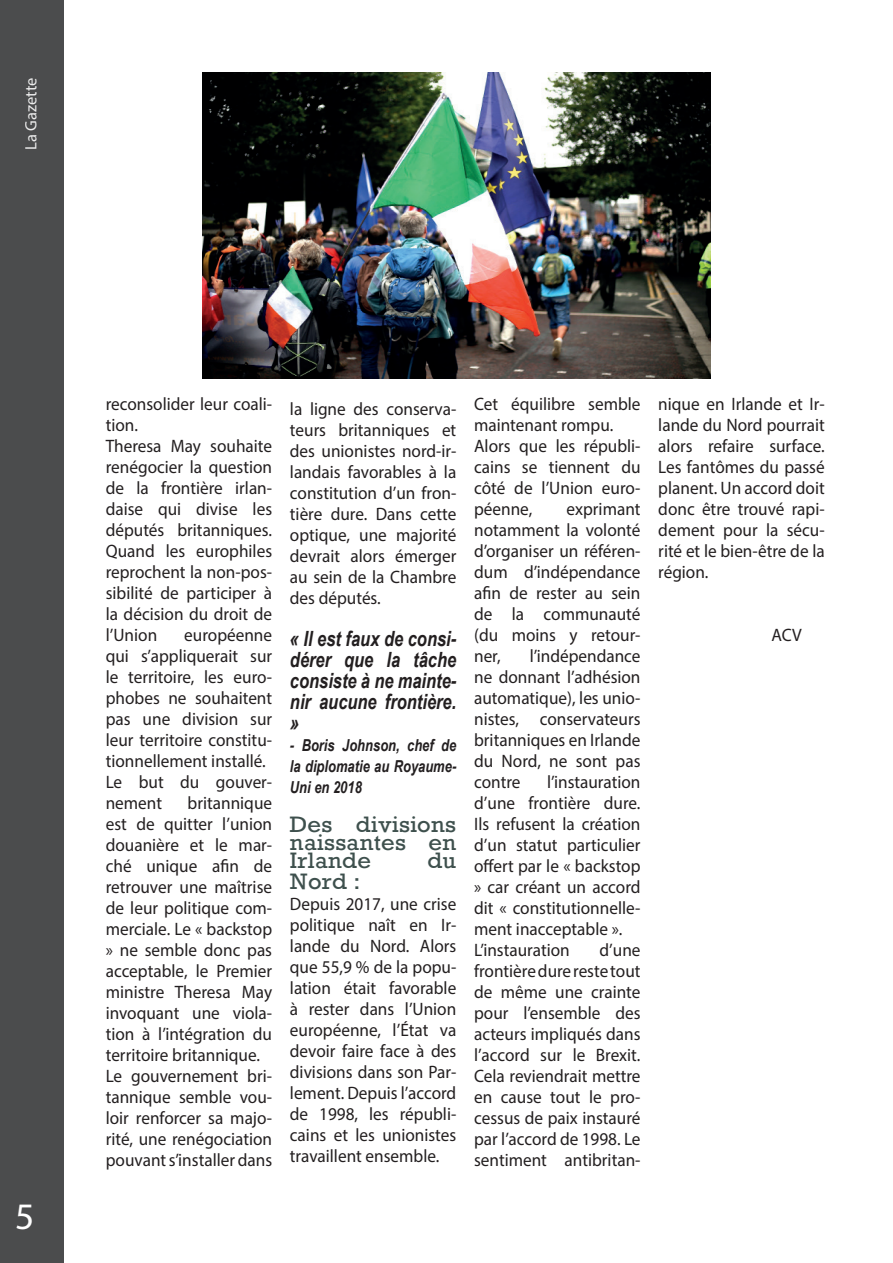
<style>
.page{position:relative;width:893px;height:1263px;background:#fff}
.page>*{position:absolute;margin:0;border:0;box-sizing:border-box;transform-origin:0 0}
.t1{font:37.5px "Myriad Pro";color:#fff}
.t2{font:italic 700 21px/21px "Arial Narrow";color:#231f20;text-align:justify;scale:.96 1}
.t3{font:21px/18px "Rockwell";letter-spacing:.01em;color:#3e504d;text-align:justify;scale:1.05 1}
.t4{font:18px/21px "Myriad Pro";color:#231f20;text-align:justify;scale:.96 1}
.t5{font:italic 700 16.5px/21px "Arial Narrow";color:#231f20;text-align:justify;scale:.96 1}
.t6{font:16.5px "Myriad Pro";color:#fff}
</style>
<div class="page">
<div style="left:0;top:0;width:64px;height:1263px;background:#4b4c4d"></div>
<img style="left:202px;top:72px;width:508px;height:306px">
<p class="t6" style="left:21px;top:150px;width:74px;rotate:-90deg">La Gazette</p>
<h1 class="t1" style="left:15px;top:1194px;width:21px">5</h1>
<p class="t4" style="left:106px;top:393px;width:175px;text-align:left">reconsolider leur coali&shy;tion.<br>Theresa May souhaite renégocier la question de la frontière irlan&shy;daise qui divise les députés britanniques.<br>Quand les europhiles reprochent la non-pos&shy;sibilité de participer à la décision du droit de l’Union</p>
<p class="t4" style="left:106px;top:624px;width:175px;text-align:left;text-indent:79px">européenne qui s’appliquerait sur le territoire, les euro&shy;phobes ne souhaitent pas une division sur leur territoire constitu&shy;tionnellement installé.<br>Le but du gouver&shy;nement</p>
<p class="t4" style="left:106px;top:792px;width:175px;text-align:left;text-indent:82px">britannique est de quitter l’union douanière et le mar&shy;ché unique afin de retrouver une maîtrise de leur politique com&shy;merciale. Le « backstop » ne semble donc pas acceptable, le Premier ministre Theresa May invoquant une viola&shy;tion à l’intégration du territoire britannique.<br>Le gouvernement bri&shy;tannique semble vou&shy;loir renforcer sa majo&shy;rité, une renégociation pouvant s’installer dans</p>
<p class="t4" style="left:290px;top:398px;width:175px">la ligne des conserva&shy;teurs britanniques et des unionistes nord-ir&shy;landais favorables à la constitution d’un fron&shy;tière dure. Dans cette optique, une majorité devrait alors émerger au sein de la Chambre des députés.</p>
<p class="t2" style="left:290px;top:627px;width:175px">« Il est faux de consi&shy;dérer que la tâche consiste à ne mainte&shy;nir aucune frontière. »</p>
<p class="t5" style="left:290px;top:734px;width:175px">- Boris Johnson, chef de la diplomatie au Royaume-Uni en 2018</p>
<p class="t3" style="left:290px;top:816px;width:160px">Des divisions naissantes en Irlande</p>
<p class="t3" style="left:427px;top:852px;width:29px">du</p>
<p class="t3" style="left:290px;top:873px;width:69px">Nord :</p>
<p class="t4" style="left:290px;top:893px;width:175px">Depuis 2017, une crise politique naît en Ir&shy;lande du Nord. Alors que 55,9 % de la popu&shy;lation était favorable à rester dans l’Union européenne, l’État va devoir faire face à des divisions dans son Par&shy;lement. Depuis l’accord de 1998, les républi&shy;cains et les unionistes travaillent ensemble.</p>
<p class="t4" style="left:474px;top:393px;width:175px;text-align:left">Cet équilibre semble maintenant rompu.<br>Alors que les républi&shy;cains se tiennent du côté de l’Union euro&shy;péenne,</p>
<p class="t4" style="left:474px;top:498px;width:175px;text-indent:92px">exprimant notamment la volonté d’organiser un référen&shy;dum d’indépendance afin de rester au sein de la communauté (du moins y retour&shy;ner,</p>
<p class="t4" style="left:474px;top:645px;width:175px;text-indent:56px">l’indépendance ne donnant l’adhésion automatique), les unio&shy;nistes, conservateurs britanniques en Irlande du Nord, ne sont pas contre</p>
<p class="t4" style="left:474px;top:771px;width:175px;text-align:left;text-indent:73px">l’instauration d’une frontière dure.<br>Ils refusent la création d’un statut particulier offert par le « backstop » car créant un accord dit « constitutionnelle&shy;ment inacceptable ».<br>L’instauration</p>
<p class="t4" style="left:474px;top:939px;width:175px;text-indent:125px">d’une frontière dure reste tout de même une crainte pour l’ensemble des acteurs impliqués dans l’accord sur le Brexit.<br>Cela reviendrait mettre en cause tout le pro&shy;cessus de paix instauré par l’accord de 1998. Le sentiment antibritan-</p>
<p class="t4" style="left:658px;top:393px;width:175px">nique en Irlande et Ir&shy;lande du Nord pourrait alors refaire surface.<br>Les fantômes du passé planent. Un accord doit donc être trouvé rapi&shy;dement pour la sécu&shy;rité et le bien-être de la région.</p>
<p class="t4" style="left:771px;top:624px;width:33px">ACV</p>
</div>
